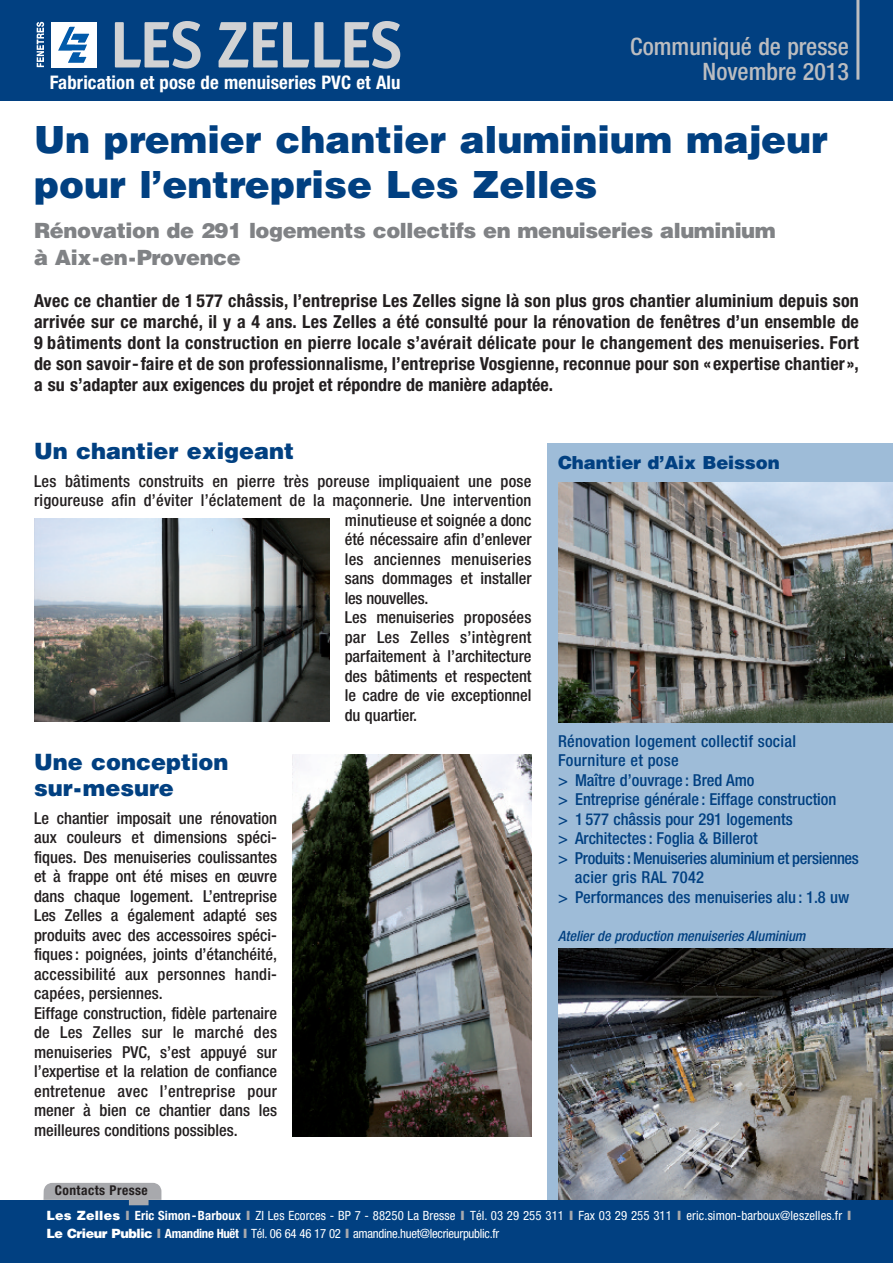
<style>
.page{position:relative;width:893px;height:1263px;background:#fff}
.page>*{position:absolute;margin:0;border:0;box-sizing:border-box;transform-origin:0 0}
.t1{font:900 37.5px/45px "Helvetica";color:#014081}
.t2{font:500 condensed 24px/25.5px "Helvetica Neue";color:#bcbdc0;text-align:right}
.t3{font:900 22.5px/25.5px "Helvetica";color:#014081}
.t4{font:900 21px/26.7px "Helvetica";letter-spacing:-.02em;color:#808285}
.t5{font:700 condensed 18.75px "Helvetica Neue";letter-spacing:.005em;color:#fff}
.t6{font:700 condensed 18px/21px "Helvetica Neue";color:#231f20;text-align:justify}
.t7{font:900 18px "Helvetica";letter-spacing:-.005em;color:#014081}
.t8{font:500 condensed 16.5px/19.5px "Helvetica Neue";color:#231f20}
.t9{font:500 condensed 16.5px "Helvetica Neue";color:#014081}
.t10{font:500 condensed 16.5px "Helvetica Neue";letter-spacing:.02em;color:#231f20}
.t11{font:500 condensed 16.5px "Helvetica Neue";letter-spacing:-.02em;color:#014081}
.t12{font:italic 500 condensed 14.25px "Helvetica Neue";color:#014081}
.t13{font:700 condensed 13.5px "Helvetica Neue";letter-spacing:.035em;color:#231f20}
.t14{font:condensed 12.75px/18px "Helvetica Neue";letter-spacing:.01em;color:#fff}
.s1{font-family:"Helvetica";font-weight:900;font-stretch:normal}
.s2{font-family:"Helvetica";font-weight:900;font-stretch:normal;color:#a8a9ad}
.s3{font-weight:700}
</style>
<div class="page">
<div style="left:547px;top:444px;width:346px;height:804px;background:#9ebcd8"></div>
<img style="left:558px;top:948px;width:335px;height:252px">
<img style="left:558px;top:482px;width:335px;height:240px">
<img style="left:34px;top:519px;width:296px;height:203px">
<img style="left:292px;top:754px;width:239px;height:382px">
<div style="left:0;top:1200px;width:893px;height:63px;background:#014081"></div>
<svg style="left:44px;top:1183px;width:117px;height:22px"></svg>
<div style="left:0;top:0;width:893px;height:101px;background:#014081"></div>
<hr style="left:856px;top:0;width:3px;height:80px;background:#bcbdc0">
<svg style="left:115px;top:21px;width:86px;height:48px"></svg>
<svg style="left:219px;top:22px;width:90px;height:45px"></svg>
<svg style="left:315px;top:21px;width:85px;height:48px"></svg>
<svg style="left:37px;top:22px;width:7px;height:45px"></svg>
<div style="left:51px;top:22px;width:45px;height:45px;background:#fff"></div>
<svg style="left:58px;top:26px;width:32px;height:37px"></svg>
<p class="t5" style="left:50px;top:75px;width:352px">Fabrication et pose de menuiseries PVC et Alu</p>
<h2 class="t2" style="left:630px;top:36px;width:220px">Communiqué de presse<br>Novembre 2013</h2>
<h1 class="t1" style="left:34px;top:117px;width:795px">Un premier chantier aluminium majeur pour l’entreprise Les Zelles</h1>
<p class="t4" style="left:34px;top:217px;width:743px">Rénovation de 291 logements collectifs en menuiseries aluminium à Aix-en-Provence</p>
<p class="t6" style="left:34px;top:292px;width:826px">Avec ce chantier de 1 577 châssis, l’entreprise Les Zelles signe là son plus gros chantier aluminium depuis son arrivée sur ce marché, il y a 4 ans. Les Zelles a été consulté pour la rénovation de fenêtres d’un ensemble de 9 bâtiments dont la construction en pierre locale s’avérait délicate pour le changement des menuiseries. Fort de son savoir-faire et de son professionnalisme, l’entreprise Vosgienne, reconnue pour son «expertise chantier», a su s’adapter aux exigences du projet et répondre de manière adaptée.</p>
<h3 class="t3" style="left:34px;top:438px;width:262px">Un chantier exigeant</h3>
<p class="t8" style="left:34px;top:473px;width:499px">Les bâtiments construits en pierre très poreuse impliquaient une pose</p>
<p class="t8" style="left:34px;top:492px;width:499px">rigoureuse afin d’éviter l’éclatement de la maçonnerie. Une intervention</p>
<p class="t8" style="left:345px;top:512px;width:188px">minutieuse et soignée a donc</p>
<p class="t8" style="left:345px;top:531px;width:188px">été nécessaire afin d’enlever</p>
<p class="t10" style="left:345px;top:553px;width:188px">les anciennes menuiseries</p>
<p class="t8" style="left:345px;top:570px;width:188px">sans dommages et installer</p>
<p class="t8" style="left:345px;top:590px;width:85px">les nouvelles.</p>
<p class="t8" style="left:345px;top:609px;width:188px">Les menuiseries proposées</p>
<p class="t10" style="left:345px;top:631px;width:188px">par Les Zelles s’intègrent</p>
<p class="t8" style="left:345px;top:648px;width:188px">parfaitement à l’architecture</p>
<p class="t8" style="left:345px;top:668px;width:188px">des bâtiments et respectent</p>
<p class="t8" style="left:345px;top:687px;width:188px">le cadre de vie exceptionnel</p>
<p class="t8" style="left:345px;top:707px;width:74px">du quartier.</p>
<h3 class="t3" style="left:34px;top:750px;width:196px">Une conception sur-mesure</h3>
<p class="t8" style="left:34px;top:810px;width:245px">Le chantier imposait une rénovation aux couleurs et dimensions spéci&shy;fiques. Des menuiseries coulissantes et à frappe ont été mises en œuvre dans chaque logement. L’entreprise Les Zelles a également adapté ses produits avec des accessoires spéci&shy;fiques : poignées, joints d’étanchéité, accessibilité aux personnes handi&shy;capées, persiennes.<br>Eiffage construction, fidèle partenaire de Les Zelles sur le marché des menuiseries PVC, s’est appuyé sur l’expertise et la relation de confiance entretenue avec l’entreprise pour mener à bien ce chantier dans les meilleures conditions possibles.</p>
<p class="t13" style="left:55px;top:1185px;width:95px">Contacts Presse</p>
<p class="t7" style="left:558px;top:453px;width:223px">Chantier d’Aix Beisson</p>
<p class="t9" style="left:558px;top:735px;width:239px">Rénovation logement collectif social</p>
<p class="t9" style="left:558px;top:754px;width:122px">Fourniture et pose</p>
<p class="t9" style="left:558px;top:774px;width:198px">&gt; Maître d’ouvrage : Bred Amo</p>
<p class="t9" style="left:558px;top:793px;width:280px">&gt; Entreprise générale : Eiffage construction</p>
<p class="t9" style="left:558px;top:813px;width:236px">&gt; 1 577 châssis pour 291 logements</p>
<p class="t9" style="left:558px;top:832px;width:201px">&gt; Architectes : Foglia &amp; Billerot</p>
<p class="t11" style="left:558px;top:852px;width:302px">&gt; Produits : Menuiseries aluminium et persiennes</p>
<p class="t9" style="left:575px;top:871px;width:131px">acier gris RAL 7042</p>
<p class="t9" style="left:558px;top:891px;width:293px">&gt; Performances des menuiseries alu : 1.8 uw</p>
<p class="t12" style="left:558px;top:931px;width:249px">Atelier de production menuiseries Aluminium</p>
<p class="t14" style="left:47px;top:1207px;width:806px"><span class="s1">Les Zelles</span> <span class="s2">l</span> <span class="s3">Eric Simon-Barboux</span> <span class="s2">l</span> ZI Les Ecorces - BP 7 - 88250 La Bresse <span class="s2">l</span> Tél. 03 29 255 311 <span class="s2">l</span> Fax 03 29 255 311 <span class="s2">l</span> eric.simon-barboux@leszelles.fr <span class="s2">l<br></span><span class="s1">Le Crieur Public</span> <span class="s2">l</span> <span class="s3">Amandine Huët</span> <span class="s2">l</span> Tél. 06 64 46 17 02 <span class="s2">l</span> amandine.huet@lecrieurpublic.fr</p>
</div>
